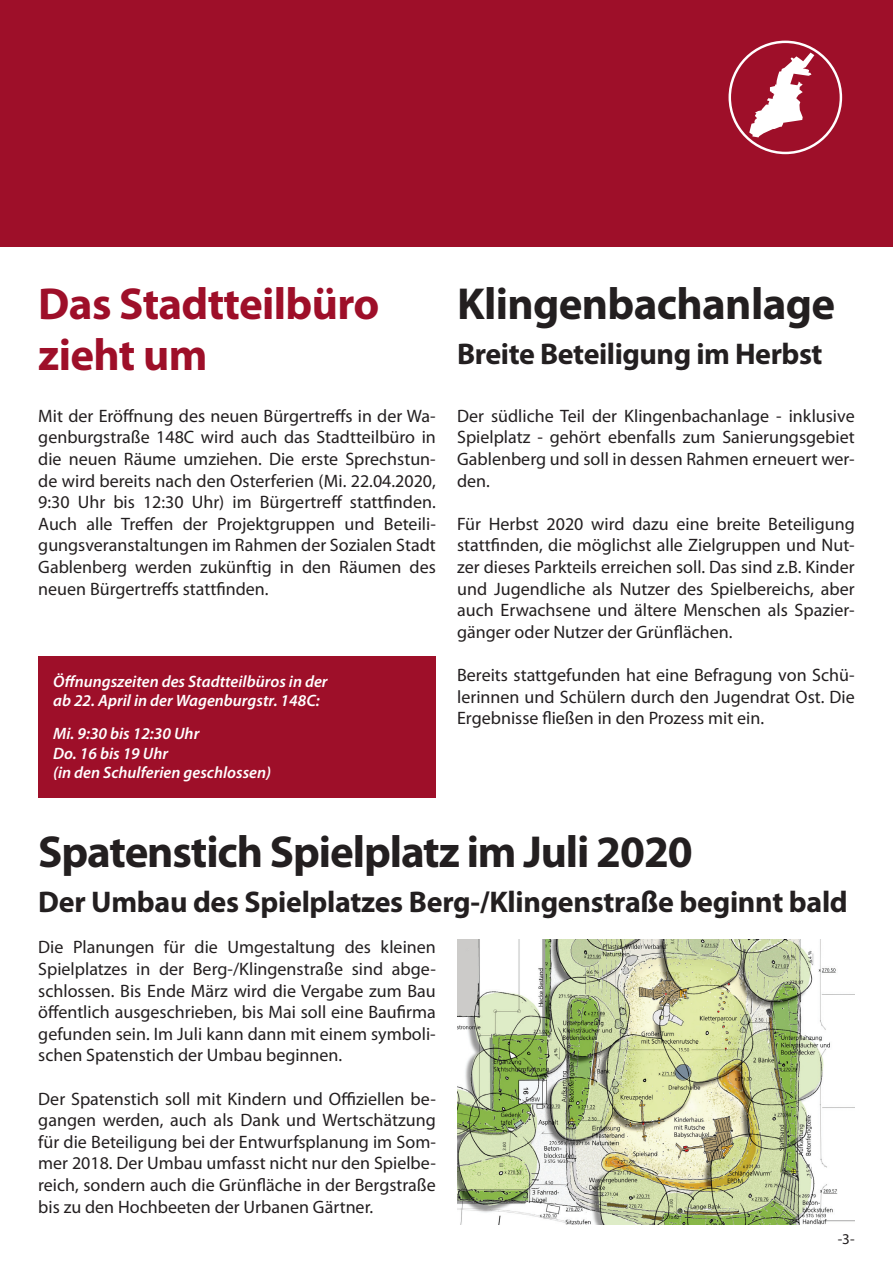
<style>
.page{position:relative;width:893px;height:1263px;background:#fff}
.page>*{position:absolute;margin:0;border:0;box-sizing:border-box;transform-origin:0 0}
.t1{font:700 45px "Myriad Pro";letter-spacing:-.025em;color:#231f20}
.t2{font:700 45px/51px "Myriad Pro";letter-spacing:-.015em;color:#9e0f29}
.t3{font:700 30px "Myriad Pro";letter-spacing:-.01em;color:#231f20}
.t4{font:18px/21.6px "Myriad Pro";color:#231f20;text-align:justify}
.t5{font:italic 600 16.5px/19.5px "Myriad Pro";color:#fff}
.t6{font:15px "Myriad Pro";color:#231f20}
</style>
<div class="page">
<div style="left:0;top:0;width:893px;height:247px;background:#9e0f29"></div>
<div style="left:38px;top:656px;width:398px;height:141px;background:#9e0f29"></div>
<img style="left:457px;top:939px;width:398px;height:286px">
<svg style="left:749px;top:53px;width:65px;height:84px"></svg>
<div style="left:728px;top:41px;width:114px;height:113px;border:2px solid #fff;border-radius:50%"></div>
<h1 class="t2" style="left:38px;top:277px;width:343px">Das Stadtteilbüro zieht um</h1>
<p class="t4" style="left:38px;top:405px;width:399px">Mit der Eröffnung des neuen Bürgertreffs in der Wa&shy;genburgstraße 148C wird auch das Stadtteilbüro in die neuen Räume umziehen. Die erste Sprechstun&shy;de wird bereits nach den Osterferien (Mi. 22.04.2020, 9:30 Uhr bis 12:30 Uhr) im Bürgertreff stattfinden.<br>Auch alle Treffen der Projektgruppen und Beteili&shy;gungsveranstaltungen im Rahmen der Sozialen Stadt Gablenberg werden zukünftig in den Räumen des neuen Bürgertreffs stattfinden.</p>
<p class="t5" style="left:53px;top:671px;width:276px">Öffnungszeiten des Stadtteilbüros in der ab 22. April in der Wagenburgstr. 148C:</p>
<p class="t5" style="left:53px;top:723px;width:220px">Mi. 9:30 bis 12:30 Uhr<br>Do. 16 bis 19 Uhr<br>(in den Schulferien geschlossen)</p>
<h1 class="t1" style="left:457px;top:274px;width:380px">Klingenbachanlage</h1>
<h2 class="t3" style="left:457px;top:334px;width:367px">Breite Beteiligung im Herbst</h2>
<p class="t4" style="left:457px;top:405px;width:399px">Der südliche Teil der Klingenbachanlage - inklusive Spielplatz - gehört ebenfalls zum Sanierungsgebiet Gablenberg und soll in dessen Rahmen erneuert wer&shy;den.</p>
<p class="t4" style="left:457px;top:513px;width:399px">Für Herbst 2020 wird dazu eine breite Beteiligung stattfinden, die möglichst alle Zielgruppen und Nut&shy;zer dieses Parkteils erreichen soll. Das sind z.B. Kinder und Jugendliche als Nutzer des Spielbereichs, aber auch Erwachsene und ältere Menschen als Spazier&shy;gänger oder Nutzer der Grünflächen.</p>
<p class="t4" style="left:457px;top:664px;width:399px">Bereits stattgefunden hat eine Befragung von Schü&shy;lerinnen und Schülern durch den Jugendrat Ost. Die Ergebnisse fließen in den Prozess mit ein.</p>
<h1 class="t1" style="left:38px;top:823px;width:656px">Spatenstich Spielplatz im Juli 2020</h1>
<h2 class="t3" style="left:38px;top:882px;width:811px">Der Umbau des Spielplatzes Berg-/Klingenstraße beginnt bald</h2>
<p class="t4" style="left:38px;top:936px;width:399px">Die Planungen für die Umgestaltung des kleinen Spielplatzes in der Berg-/Klingenstraße sind abge&shy;schlossen. Bis Ende März wird die Vergabe zum Bau öffentlich ausgeschrieben, bis Mai soll eine Baufirma gefunden sein. Im Juli kann dann mit einem symboli&shy;schen Spatenstich der Umbau beginnen.</p>
<p class="t4" style="left:38px;top:1087px;width:399px">Der Spatenstich soll mit Kindern und Offiziellen be&shy;gangen werden, auch als Dank und Wertschätzung für die Beteiligung bei der Entwurfsplanung im Som&shy;mer 2018. Der Umbau umfasst nicht nur den Spielbe&shy;reich, sondern auch die Grünfläche in der Bergstraße bis zu den Hochbeeten der Urbanen Gärtner.</p>
<p class="t6" style="left:838px;top:1230px;width:18px">-3-</p>
</div>
